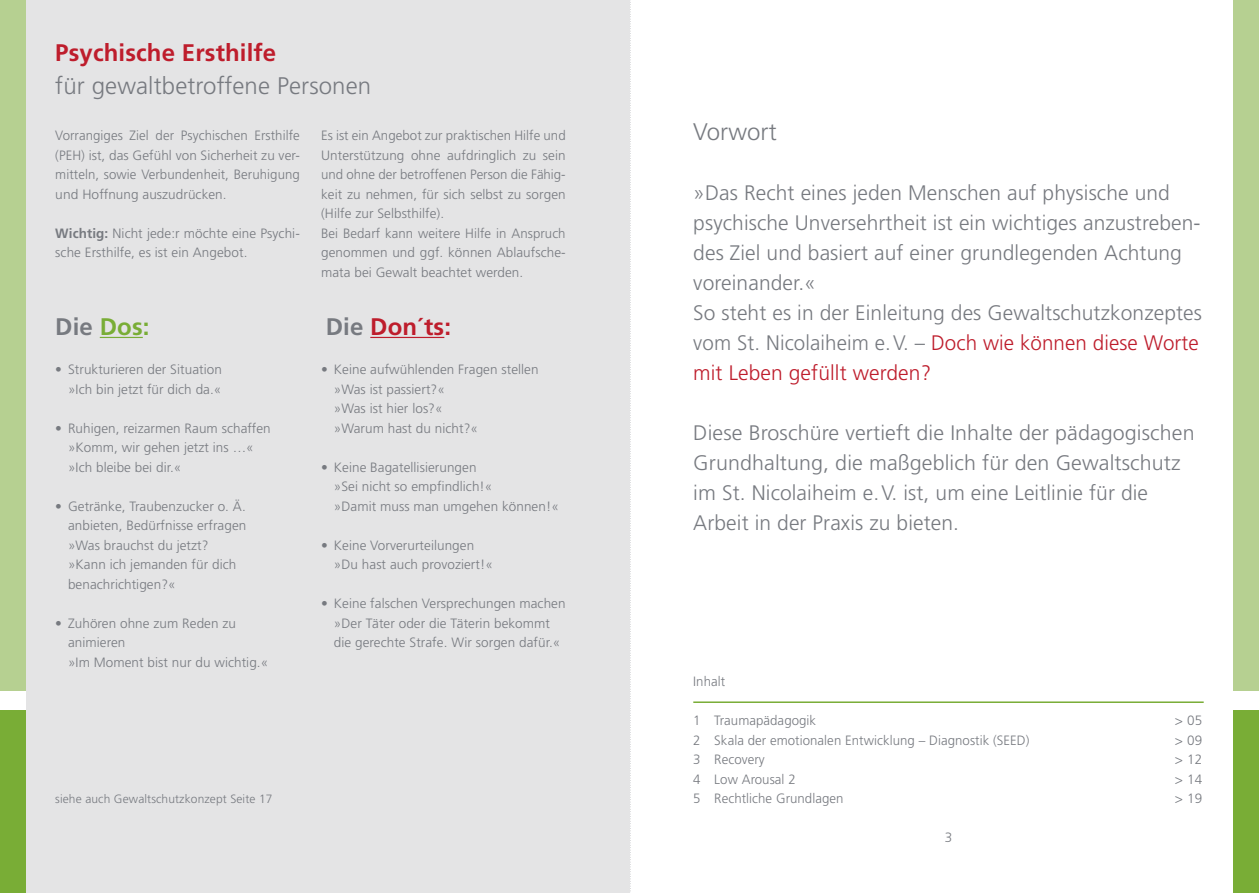
<style>
.page{position:relative;width:1259px;height:893px;background:#fff}
.page>*{position:absolute;margin:0;border:0;box-sizing:border-box;transform-origin:0 0}
.t1{font:300 24px "Frutiger LT Std";letter-spacing:.005em;color:#777a80}
.t2{font:700 24px "Frutiger LT Std";letter-spacing:.005em;color:#be1d2c}
.t3{font:700 24px "Frutiger LT Std";letter-spacing:.005em;color:#79ad36}
.t4{font:300 21px/30px "Frutiger LT Std";letter-spacing:.005em;color:#777a80}
.t5{font:300 13.5px/19.5px "Frutiger LT Std";letter-spacing:.005em;color:#777a80}
.t6{font:300 12px "Frutiger LT Std";letter-spacing:.01em;color:#777a80}
.s1{font-weight:700}
.s2{color:#777a80}
.s3{color:#be1d2c}
</style>
<div class="page">
<div style="left:0;top:710px;width:26px;height:183px;background:#79ad36"></div>
<div style="left:0;top:0;width:26px;height:691px;background:#b6d091"></div>
<div style="left:1233px;top:710px;width:26px;height:183px;background:#79ad36"></div>
<div style="left:1233px;top:0;width:26px;height:691px;background:#b6d091"></div>
<svg style="left:629px;top:0;width:2px;height:893px"></svg>
<div style="left:26px;top:0;width:603px;height:893px;background:#e4e4e5"></div>
<hr style="left:693px;top:701px;width:510px;height:2px;background:#79ad36">
<hr style="left:100px;top:337px;width:43px;height:1px;background:#79ad36">
<hr style="left:370px;top:337px;width:74px;height:1px;background:#be1d2c">
<h1 class="t2" style="left:55px;top:38px;width:222px">Psychische Ersthilfe</h1>
<h1 class="t1" style="left:55px;top:72px;width:317px">für gewaltbetroffene Personen</h1>
<p class="t5" style="left:55px;top:126px;width:246px;text-align:justify">Vorrangiges Ziel der Psychischen Ersthilfe (PEH) ist, das Gefühl von Sicherheit zu ver&shy;mitteln, sowie Verbundenheit, Beruhigung und Hoffnung auszudrücken.</p>
<p class="t5" style="left:55px;top:223px;width:246px"><span class="s1">Wichtig:</span> Nicht jede:r möchte eine Psychi&shy;sche Ersthilfe, es ist ein Angebot.</p>
<p class="t5" style="left:321px;top:126px;width:246px">Es ist ein Angebot zur praktischen Hilfe und Unterstützung ohne aufdringlich zu sein und ohne der betroffenen Person die Fähig&shy;keit zu nehmen, für sich selbst zu sorgen (Hilfe zur Selbsthilfe).<br>Bei Bedarf kann weitere Hilfe in Anspruch genommen und ggf. können Ablaufsche&shy;mata bei Gewalt beachtet werden.</p>
<h1 class="t3" style="left:55px;top:312px;width:96px"><span class="s2">Die</span> Dos:</h1>
<p class="t5" style="left:55px;top:360px;width:168px;text-align:right">• Strukturieren der Situation »Ich bin jetzt für dich da.«</p>
<p class="t5" style="left:68px;top:418px;width:204px;text-indent:-13px">• Ruhigen, reizarmen Raum schaffen »Komm, wir gehen jetzt ins …« »Ich bleibe bei dir.«</p>
<p class="t5" style="left:68px;top:496px;width:180px;text-indent:-13px">• Getränke, Traubenzucker o. Ä. anbieten, Bedürfnisse erfragen »Was brauchst du jetzt? »Kann ich jemanden für dich benachrichtigen?«</p>
<p class="t5" style="left:68px;top:613px;width:202px;text-indent:-13px">• Zuhören ohne zum Reden zu animieren<br>»Im Moment bist nur du wichtig.«</p>
<p class="t6" style="left:55px;top:792px;width:219px">siehe auch Gewaltschutzkonzept Seite 17</p>
<h1 class="t2" style="left:326px;top:312px;width:127px"><span class="s2">Die</span> Don´ts:</h1>
<p class="t5" style="left:334px;top:360px;width:206px;text-indent:-13px">• Keine aufwühlenden Fragen stellen »Was ist passiert?«<br>»Was ist hier los?«<br>»Warum hast du nicht?«</p>
<p class="t5" style="left:334px;top:457px;width:226px;text-indent:-13px">• Keine Bagatellisierungen<br>»Sei nicht so empfindlich!«<br>»Damit muss man umgehen können!«</p>
<p class="t5" style="left:334px;top:535px;width:160px;text-indent:-13px">• Keine Vorverurteilungen »Du hast auch provoziert!«</p>
<p class="t5" style="left:321px;top:594px;width:246px;text-align:center">• Keine falschen Versprechungen machen »Der Täter oder die Täterin bekommt<br>die gerechte Strafe. Wir sorgen dafür.«</p>
<h1 class="t1" style="left:693px;top:118px;width:85px">Vorwort</h1>
<p class="t4" style="left:693px;top:178px;width:510px">»Das Recht eines jeden Menschen auf physische und psychische Unversehrtheit ist ein wichtiges anzustreben&shy;des Ziel und basiert auf einer grundlegenden Achtung voreinander.«<br>So steht es in der Einleitung des Gewaltschutzkonzeptes vom St. Nicolaiheim e.V. – <span class="s3">Doch wie können diese Worte mit Leben gefüllt werden?</span></p>
<h2 class="t4" style="left:693px;top:418px;width:503px">Diese Broschüre vertieft die Inhalte der pädagogischen Grundhaltung, die maßgeblich für den Gewaltschutz im St. Nicolaiheim e.V. ist, um eine Leitlinie für die Arbeit in der Praxis zu bieten.</h2>
<p class="t5" style="left:693px;top:672px;width:33px">Inhalt</p>
<p class="t5" style="left:693px;top:711px;width:124px">1 Traumapädagogik</p>
<p class="t5" style="left:1175px;top:711px;width:29px">&gt; 05</p>
<p class="t5" style="left:693px;top:730px;width:338px">2 Skala der emotionalen Entwicklung – Diagnostik (SEED)</p>
<p class="t5" style="left:1175px;top:730px;width:29px">&gt; 09</p>
<p class="t5" style="left:693px;top:750px;width:73px">3 Recovery</p>
<p class="t5" style="left:1175px;top:750px;width:29px">&gt; 12</p>
<p class="t5" style="left:693px;top:769px;width:104px">4 Low Arousal 2</p>
<p class="t5" style="left:1175px;top:769px;width:29px">&gt; 14</p>
<p class="t5" style="left:693px;top:789px;width:152px">5 Rechtliche Grundlagen</p>
<p class="t5" style="left:1175px;top:789px;width:29px">&gt; 19</p>
<p class="t5" style="left:944px;top:828px;width:9px">3</p>
</div>
